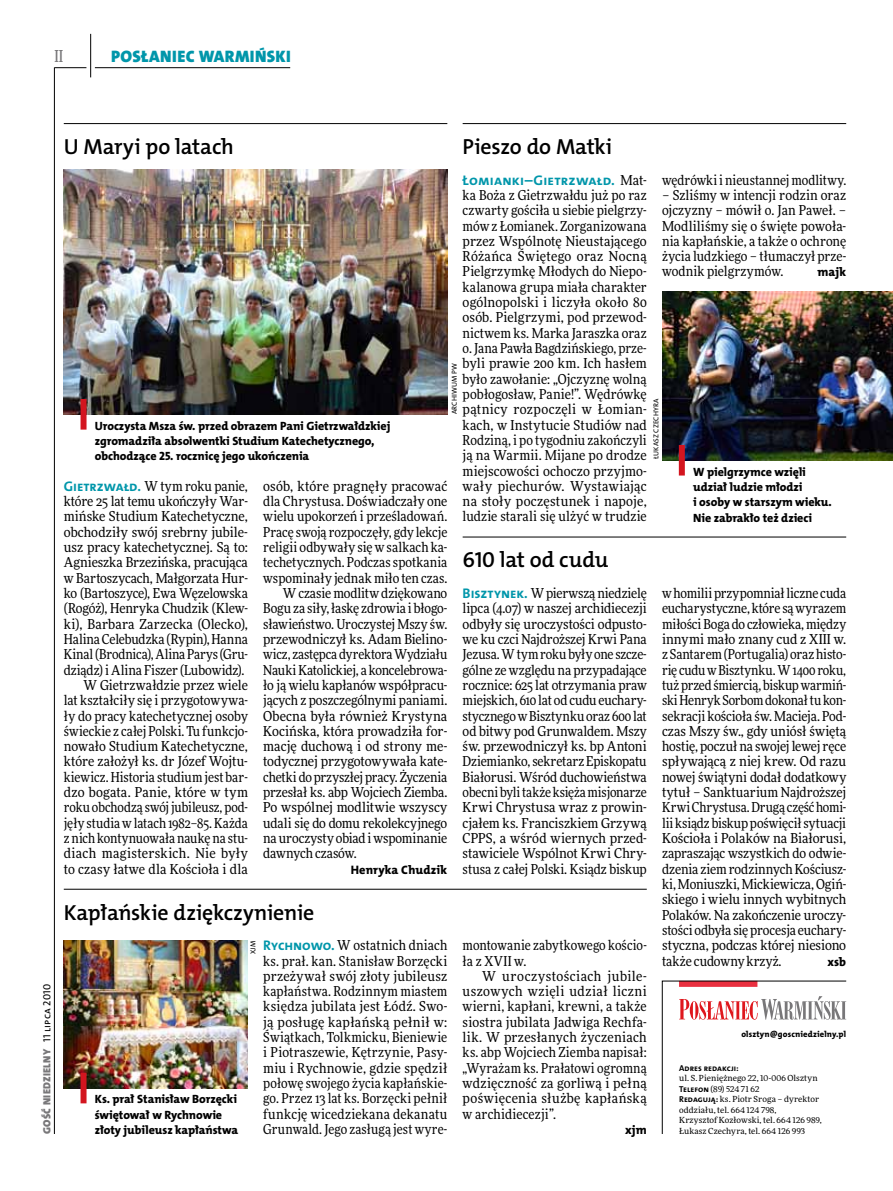
<style>
.page{position:relative;width:893px;height:1191px;background:#fff}
.page>*{position:absolute;margin:0;border:0;box-sizing:border-box;transform-origin:0 0}
.t1{font:21.9px "The Mix HP6 Se Bld";letter-spacing:-.01em;color:#000}
.t2{font:16.65px "The Mix HP9 Blk";letter-spacing:.02em;color:#0096aa}
.t3{font:500 16.5px "Freeday Narrow";color:#787779;scale:.9 1}
.t4{font:13.95px "The Mix HP7 Bld";letter-spacing:.01em;color:#0096aa}
.t5{font:13.65px/15.3px "Freeday Narrow News";color:#000;text-align:justify}
.t6{font:13.65px "Freeday Narrow News";letter-spacing:-.02em;color:#000}
.t7{font:12.3px "The Mix HP8 Ex Bld";letter-spacing:.01em;color:#000}
.t8{font:12px/15.3px "The Mix HP8 Ex Bld";letter-spacing:-.005em;color:#000}
.t9{font:10.5px "The Mix HP9 Blk";letter-spacing:.025em;color:#787779}
.t10{font:8.55px "The Mix HP8 Ex Bld";letter-spacing:.015em;color:#000}
.t11{font:8.55px "The Mix HP7 Bld";letter-spacing:.005em;color:#000}
.t12{font:8.4px/10.5px "Freeday News";letter-spacing:.01em;color:#000}
.t13{font:7.2px "The Mix HP5 Plain";letter-spacing:.015em;color:#000}
.s1{font-family:"The Mix HP5 Plain";color:#000}
.s2{font-family:"Freeday Narrow News";font-size:13.65px;color:#000}
.s3{font-family:"The Mix HP7 Bld";font-size:13.95px;color:#0096aa}
.s4{font-family:"The Mix HP7 Bld";font-size:8.55px}
</style>
<div class="page">
<hr style="left:54px;top:67px;width:1px;height:1067px;background:#000">
<hr style="left:90px;top:34px;width:1px;height:43px;background:#000">
<hr style="left:54px;top:67px;width:32px;height:1px;background:#000">
<hr style="left:95px;top:67px;width:195px;height:1px;background:#000">
<svg style="left:662px;top:980px;width:185px;height:154px"></svg>
<hr style="left:64px;top:123px;width:383px;height:1px;background:#000">
<img style="left:64px;top:169px;width:383px;height:245px">
<div style="left:81px;top:399px;width:6px;height:30px;background:#d3151f"></div>
<hr style="left:463px;top:123px;width:383px;height:1px;background:#000">
<img style="left:662px;top:292px;width:231px;height:168px">
<div style="left:679px;top:445px;width:6px;height:30px;background:#d3151f"></div>
<hr style="left:463px;top:537px;width:383px;height:1px;background:#000">
<hr style="left:64px;top:889px;width:583px;height:1px;background:#000">
<img style="left:64px;top:940px;width:184px;height:148px">
<div style="left:81px;top:1072px;width:6px;height:31px;background:#d3151f"></div>
<p class="t3" style="left:54px;top:46px;width:11px">II</p>
<p class="t2" style="left:111px;top:46px;width:181px">POSŁANIEC WARMIŃSKI</p>
<p class="t9" style="left:40px;top:1134px;width:151px;rotate:-90deg">GOŚĆ NIEDZIELNY <span class="s1">11 lipca 2010</span></p>
<h1 class="t1" style="left:64px;top:132px;width:172px">U Maryi po latach</h1>
<h1 class="t1" style="left:463px;top:132px;width:151px">Pieszo do Matki</h1>
<p class="t4" style="left:463px;top:171px;width:186px">Łomianki–Gietrzwałd. <span class="s2">Mat-</span></p>
<p class="t5" style="left:463px;top:187px;width:186px">ka Boża z Gietrzwałdu już po raz czwarty gościła u siebie pielgrzy&shy;mów z Łomianek. Zorganizowana przez Wspólnotę Nieustającego Różańca Świętego oraz Nocną Pielgrzymkę Młodych do Niepo&shy;kalanowa grupa miała charakter ogólnopolski i liczyła około 80 osób. Pielgrzymi, pod przewod&shy;nictwem ks. Marka Jaraszka oraz o. Jana Pawła Bagdzińskiego, prze&shy;byli prawie 200 km. Ich hasłem było zawołanie: „Ojczyznę wolną pobłogosław, Panie!”. Wędrówkę pątnicy rozpoczęli w Łomian&shy;kach, w Instytucie Studiów nad Rodziną, i po tygodniu zakończyli ją na Warmii. Mijane po drodze miejscowości ochoczo przyjmo&shy;wały piechurów. Wystawiając na stoły poczęstunek i napoje, ludzie starali się ulżyć w trudzie</p>
<p class="t5" style="left:662px;top:172px;width:186px">wędrówki i nieustannej modlitwy.</p>
<p class="t5" style="left:662px;top:187px;width:186px">– Szliśmy w intencji rodzin oraz ojczyzny – mówił o. Jan Paweł. – Modliliśmy się o święte powoła&shy;nia kapłańskie, a także o ochronę życia ludzkiego – tłumaczył prze&shy;wodnik pielgrzymów.</p>
<p class="t7" style="left:817px;top:264px;width:30px">majk</p>
<p class="t13" style="left:450px;top:414px;width:52px;rotate:-90deg">Archiwum PW</p>
<p class="t13" style="left:651px;top:459px;width:61px;rotate:-90deg">Łukasz Czechyra</p>
<p class="t8" style="left:95px;top:418px;width:297px">Uroczysta Msza św. przed obrazem Pani Gietrzwałdzkiej zgromadziła absolwentki Studium Katechetycznego, obchodzące 25. rocznicę jego ukończenia</p>
<p class="t8" style="left:693px;top:464px;width:140px">W pielgrzymce wzięli udział ludzie młodzi<br>i osoby w starszym wieku.<br>Nie zabrakło też dzieci</p>
<p class="t5" style="left:64px;top:478px;width:186px;text-align:right"><span class="s3">Gietrzwałd.</span> W tym roku panie, które 25 lat temu ukończyły War&shy;mińske Studium Katechetyczne, obchodziły swój srebrny jubile&shy;usz pracy katechetycznej. Są to:<br>Agnieszka Brzezińska, pracująca w Bartoszycach, Małgorzata Hur&shy;ko (Bartoszyce), Ewa Węzelowska (Rogóż), Henryka Chudzik (Klew&shy;ki), Barbara Zarzecka (Olecko), Halina Celebudzka (Rypin), Hanna Kinal (Brodnica), Alina Parys (Gru&shy;dziądz) i Alina Fiszer (Lubowidz).<br>W Gietrzwałdzie przez wiele<br>lat kształciły się i przygotowywa&shy;ły do pracy katechetycznej osoby świeckie z całej Polski. Tu funkcjo&shy;nowało Studium Katechetyczne, które założył ks. dr Józef Wojtu&shy;kiewicz. Historia studium jest bar&shy;dzo bogata. Panie, które w tym roku obchodzą swój jubileusz, pod&shy;jęły studia w latach 1982–85. Każda z nich kontynuowała naukę na stu&shy;diach magisterskich. Nie były to czasy łatwe dla Kościoła i dla</p>
<p class="t5" style="left:263px;top:478px;width:186px">osób, które pragnęły pracować</p>
<p class="t5" style="left:263px;top:493px;width:186px">dla Chrystusa. Doświadczały one</p>
<p class="t5" style="left:263px;top:509px;width:186px">wielu upokorzeń i prześladowań.</p>
<p class="t5" style="left:263px;top:524px;width:186px">Pracę swoją rozpoczęły, gdy lekcje</p>
<p class="t5" style="left:263px;top:539px;width:186px">religii odbywały się w salkach ka-</p>
<p class="t5" style="left:263px;top:555px;width:186px">techetycznych. Podczas spotkania</p>
<p class="t5" style="left:263px;top:570px;width:186px">wspominały jednak miło ten czas.</p>
<p class="t5" style="left:283px;top:585px;width:166px">W czasie modlitw dziękowano</p>
<p class="t5" style="left:263px;top:600px;width:186px">Bogu za siły, łaskę zdrowia i błogo-</p>
<p class="t5" style="left:263px;top:616px;width:186px">sławieństwo. Uroczystej Mszy św.</p>
<p class="t5" style="left:263px;top:631px;width:186px">przewodniczył ks. Adam Bielino-</p>
<p class="t5" style="left:263px;top:646px;width:186px">wicz, zastępca dyrektora Wydziału</p>
<p class="t6" style="left:263px;top:661px;width:186px">Nauki Katolickiej, a koncelebrowa-</p>
<p class="t5" style="left:263px;top:677px;width:186px">ło ją wielu kapłanów współpracu-</p>
<p class="t5" style="left:263px;top:692px;width:186px">jących z poszczególnymi paniami.</p>
<p class="t5" style="left:263px;top:708px;width:186px">Obecna była również Krystyna</p>
<p class="t5" style="left:263px;top:723px;width:186px">Kocińska, która prowadziła for-</p>
<p class="t5" style="left:263px;top:738px;width:186px">mację duchową i od strony me-</p>
<p class="t5" style="left:263px;top:754px;width:186px">todycznej przygotowywała kate-</p>
<p class="t5" style="left:263px;top:769px;width:186px">chetki do przyszłej pracy. Życzenia</p>
<p class="t5" style="left:263px;top:784px;width:186px">przesłał ks. abp Wojciech Ziemba.</p>
<p class="t5" style="left:263px;top:799px;width:186px">Po wspólnej modlitwie wszyscy</p>
<p class="t5" style="left:263px;top:815px;width:186px">udali się do domu rekolekcyjnego</p>
<p class="t5" style="left:263px;top:830px;width:186px">na uroczysty obiad i wspominanie</p>
<p class="t5" style="left:263px;top:845px;width:95px">dawnych czasów.</p>
<p class="t7" style="left:351px;top:861px;width:98px">Henryka Chudzik</p>
<h1 class="t1" style="left:463px;top:546px;width:147px">610 lat od cudu</h1>
<p class="t5" style="left:463px;top:585px;width:186px"><span class="s3">Bisztynek.</span> W pierwszą niedzielę lipca (4.07) w naszej archidiecezji odbyły się uroczystości odpusto&shy;we ku czci Najdroższej Krwi Pana Jezusa. W tym roku były one szcze&shy;gólne ze względu na przypadające rocznice: 625 lat otrzymania praw miejskich, 610 lat od cudu euchary&shy;stycznego w Bisztynku oraz 600 lat od bitwy pod Grunwaldem. Mszy św. przewodniczył ks. bp Antoni Dziemianko, sekretarz Episkopatu Białorusi. Wśród duchowieństwa obecni byli także księża misjonarze Krwi Chrystusa wraz z prowin&shy;cjałem ks. Franciszkiem Grzywą CPPS, a wśród wiernych przed&shy;stawiciele Wspólnot Krwi Chry&shy;stusa z całej Polski. Ksiądz biskup</p>
<p class="t5" style="left:662px;top:585px;width:186px">w homilii przypomniał liczne cuda eucharystyczne, które są wyrazem miłości Boga do człowieka, między innymi mało znany cud z XIII w. z Santarem (Portugalia) oraz histo&shy;rię cudu w Bisztynku. W 1400 roku, tuż przed śmiercią, biskup warmiń&shy;ski Henryk Sorbom dokonał tu kon&shy;sekracji kościoła św. Macieja. Pod&shy;czas Mszy św., gdy uniósł świętą hostię, poczuł na swojej lewej ręce spływającą z niej krew. Od razu nowej świątyni dodał dodatkowy tytuł – Sanktuarium Najdroższej Krwi Chrystusa. Drugą część homi&shy;lii ksiądz biskup poświęcił sytuacji Kościoła i Polaków na Białorusi, zapraszając wszystkich do odwie&shy;dzenia ziem rodzinnych Kościusz&shy;ki, Moniuszki, Mickiewicza, Ogiń&shy;skiego i wielu innych wybitnych Polaków. Na zakończenie uroczy&shy;stości odbyła się procesja euchary&shy;styczna, podczas której niesiono także cudowny krzyż.</p>
<h1 class="t1" style="left:64px;top:898px;width:252px">Kapłańskie dziękczynienie</h1>
<p class="t5" style="left:263px;top:937px;width:186px"><span class="s3">Rychnowo.</span> W ostatnich dniach ks. prał. kan. Stanisław Borzęcki przeżywał swój złoty jubileusz kapłaństwa. Rodzinnym miastem księdza jubilata jest Łódź. Swo&shy;ją posługę kapłańską pełnił w:<br>Świątkach, Tolkmicku, Bieniewie i Piotraszewie, Kętrzynie, Pasy&shy;miu i Rychnowie, gdzie spędził połowę swojego życia kapłańskie&shy;go. Przez 13 lat ks. Borzęcki pełnił funkcję wicedziekana dekanatu Grunwald. Jego zasługą jest wyre-</p>
<p class="t5" style="left:463px;top:937px;width:186px">montowanie zabytkowego kościo&shy;ła z XVII w.</p>
<p class="t13" style="left:249px;top:954px;width:15px;rotate:-90deg">xjm</p>
<p class="t7" style="left:827px;top:953px;width:20px">xsb</p>
<p class="t5" style="left:463px;top:968px;width:186px;text-indent:20px">W uroczystościach jubile&shy;uszowych wzięli udział liczni wierni, kapłani, krewni, a także siostra jubilata Jadwiga Rechfa&shy;lik. W przesłanych życzeniach ks. abp Wojciech Ziemba napisał: „Wyrażam ks. Prałatowi ogromną wdzięczność za gorliwą i pełną poświęcenia służbę kapłańską w archidiecezji”.</p>
<p class="t7" style="left:625px;top:1122px;width:23px">xjm</p>
<p class="t10" style="left:741px;top:1029px;width:106px">olsztyn@goscniedzielny.pl</p>
<p class="t11" style="left:679px;top:1062px;width:61px">Adres redakcji:</p>
<p class="t12" style="left:679px;top:1073px;width:144px">ul. S. Pieniężnego 22, 10-006 Olsztyn<br><span class="s4">Telefon</span> (89) 524 71 62<br><span class="s4">Redagują:</span> ks. Piotr Sroga – dyrektor oddziału, tel. 664 124 798,<br>Krzysztof Kozłowski, tel. 664 126 989,<br>Łukasz Czechyra, tel. 664 126 993</p>
<p class="t8" style="left:95px;top:1091px;width:145px">Ks. prał Stanisław Borzęcki świętował w Rychnowie złoty jubileusz kapłaństwa</p>
</div>
